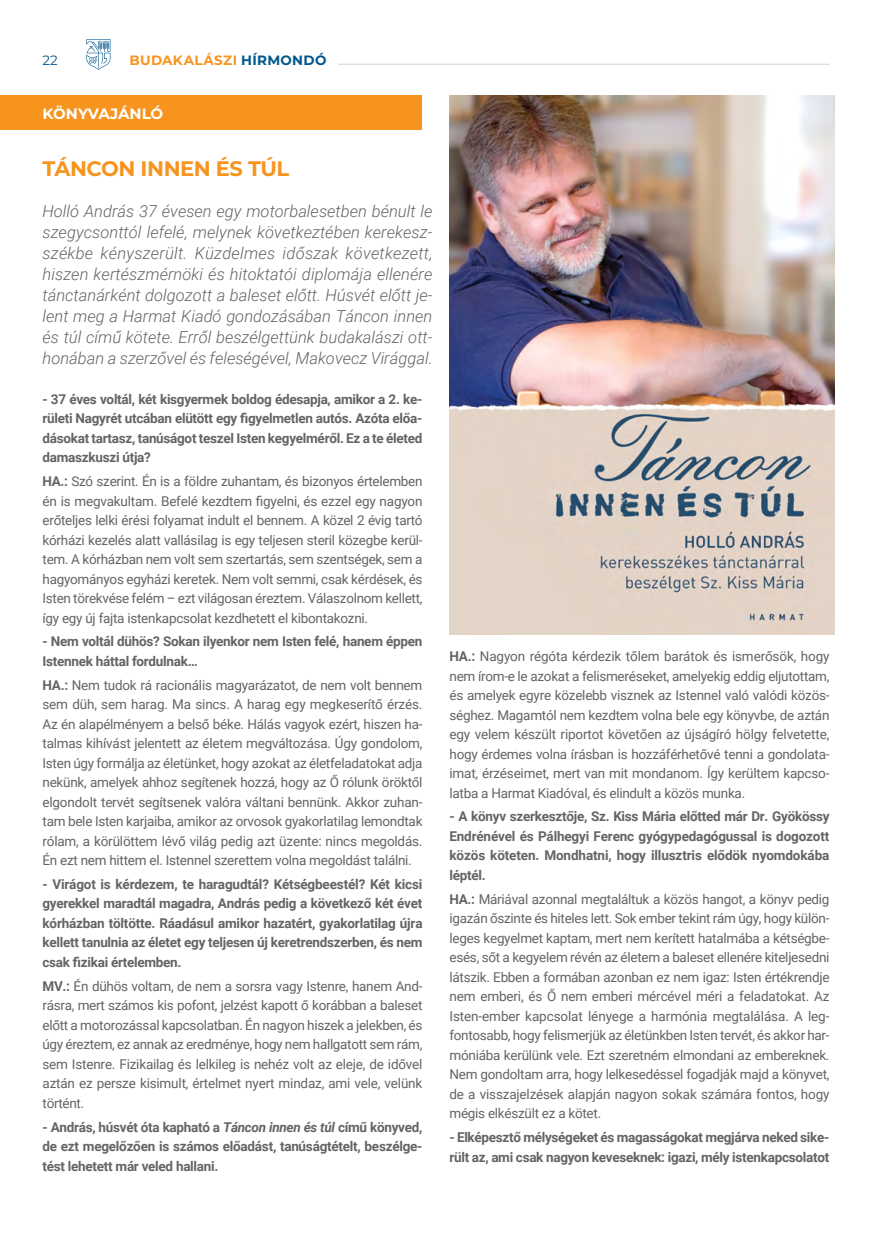
<style>
.page{position:relative;width:872px;height:1234px;background:#fff}
.page>*{position:absolute;margin:0;border:0;box-sizing:border-box;transform-origin:0 0}
.t1{font:700 21px "Montserrat";letter-spacing:-.02em;color:#f7941e}
.t2{font:italic 300 16.5px/21px "Roboto";color:#636466;text-align:justify}
.t3{font:700 15px "Montserrat";letter-spacing:-.005em;color:#fff}
.t4{font:13.5px/19.5px "Roboto";letter-spacing:-.02em;color:#636466;text-align:justify}
.t5{font:700 13.5px/19.5px "Roboto";letter-spacing:-.02em;color:#636466;text-align:justify}
.t6{font:700 13.5px "Montserrat";letter-spacing:.025em;color:#f7941e}
.t7{font:13.5px "Montserrat";color:#00568b}
.s1{color:#00568b}
.s2{font-weight:700}
.s3{font-style:italic}
</style>
<div class="page">
<hr style="left:338px;top:64px;width:491px;height:1px;background:#d1d3d4">
<svg style="left:86px;top:39px;width:25px;height:31px"></svg>
<img style="left:449px;top:96px;width:385px;height:538px">
<div style="left:0;top:96px;width:421px;height:34px;background:#f7941e"></div>
<p class="t7" style="left:43px;top:50px;width:17px">22</p>
<p class="t6" style="left:130px;top:50px;width:198px">BUDAKALÁSZI <span class="s1">HÍRMONDÓ</span></p>
<p class="t3" style="left:43px;top:103px;width:122px">KÖNYVAJÁNLÓ</p>
<h1 class="t1" style="left:43px;top:153px;width:248px">TÁNCON INNEN ÉS TÚL</h1>
<p class="t2" style="left:43px;top:199px;width:391px">Holló András 37 évesen egy motorbalesetben bénult le szegycsonttól lefelé, melynek következtében kerekes - székbe kényszerült. Küzdelmes időszak következett, hiszen kertészmérnöki és hitoktatói diplomája ellenére tánctanárként dolgozott a baleset előtt. Húsvét előtt je&shy;lent meg a Harmat Kiadó gondozásában Táncon innen és túl című kötete. Erről beszélgettünk budakalászi ott&shy;honában a szerzővel és feleségével, Makovecz Virággal.</p>
<p class="t5" style="left:43px;top:388px;width:381px">- 37 éves voltál, két kisgyermek boldog édesapja, amikor a 2. ke&shy;rületi Nagyrét utcában elütött egy figyelmetlen autós. Azóta előa&shy;dásokat tartasz, tanúságot teszel Isten kegyelméről. Ez a te életed damaszkuszi útja?</p>
<p class="t4" style="left:43px;top:471px;width:381px"><span class="s2">HA.:</span> Szó szerint. Én is a földre zuhantam, és bizonyos értelemben én is megvakultam. Befelé kezdtem figyelni, és ezzel egy nagyon erőteljes lelki érési folyamat indult el bennem. A közel 2 évig tartó kórházi kezelés alatt vallásilag is egy teljesen steril közegbe kerül&shy;tem. A kórházban nem volt sem szertartás, sem szentségek, sem a hagyományos egyházi keretek. Nem volt semmi, csak kérdések, és Isten törekvése felém – ezt világosan éreztem. Válaszolnom kellett, így egy új fajta istenkapcsolat kezdhetett el kibontakozni.</p>
<p class="t5" style="left:43px;top:631px;width:381px">- Nem voltál dühös? Sokan ilyenkor nem Isten felé, hanem éppen<br>Istennek háttal fordulnak…</p>
<p class="t4" style="left:43px;top:674px;width:381px"><span class="s2">HA.:</span> Nem tudok rá racionális magyarázatot, de nem volt bennem sem düh, sem harag. Ma sincs. A harag egy megkeserítő érzés.<br>Az én alapélményem a belső béke. Hálás vagyok ezért, hiszen ha&shy;talmas kihívást jelentett az életem megváltozása. Úgy gondolom, Isten úgy formálja az életünket, hogy azokat az életfeladatokat adja nekünk, amelyek ahhoz segítenek hozzá, hogy az Ő rólunk öröktől elgondolt tervét segítsenek valóra váltani bennünk. Akkor zuhan&shy;tam bele Isten karjaiba, amikor az orvosok gyakorlatilag lemondtak rólam, a körülöttem lévő világ pedig azt üzente: nincs megoldás.<br>Én ezt nem hittem el. Istennel szerettem volna megoldást találni.</p>
<p class="t5" style="left:43px;top:873px;width:381px">- Virágot is kérdezem, te haragudtál? Kétségbeestél? Két kicsi gyerekkel maradtál magadra, András pedig a következő két évet kórházban töltötte. Ráadásul amikor hazatért, gyakorlatilag újra kellett tanulnia az életet egy teljesen új keretrendszerben, és nem csak fizikai értelemben.</p>
<p class="t4" style="left:43px;top:975px;width:381px"><span class="s2">MV.:</span> Én dühös voltam, de nem a sorsra vagy Istenre, hanem And&shy;rásra, mert számos kis pofont, jelzést kapott ő korábban a baleset előtt a motorozással kapcsolatban. Én nagyon hiszek a jelekben, és úgy éreztem, ez annak az eredménye, hogy nem hallgatott sem rám, sem Istenre. Fizikailag és lelkileg is nehéz volt az eleje, de idővel aztán ez persze kisimult, értelmet nyert mindaz, ami vele, velünk történt.</p>
<p class="t5" style="left:43px;top:1116px;width:381px">- András, húsvét óta kapható a <span class="s3">Táncon innen és túl</span> című könyved, de ezt megelőzően is számos előadást, tanúságtételt, beszélge&shy;tést lehetett már veled hallani.</p>
<p class="t4" style="left:449px;top:646px;width:381px"><span class="s2">HA.:</span> Nagyon régóta kérdezik tőlem barátok és ismerősök, hogy nem írom-e le azokat a felismeréseket, amelyekig eddig eljutottam, és amelyek egyre közelebb visznek az Istennel való valódi közös&shy;séghez. Magamtól nem kezdtem volna bele egy könyvbe, de aztán egy velem készült riportot követően az újságíró hölgy felvetette, hogy érdemes volna írásban is hozzáférhetővé tenni a gondolata&shy;imat, érzéseimet, mert van mit mondanom. Így kerültem kapcso&shy;latba a Harmat Kiadóval, és elindult a közös munka.</p>
<p class="t5" style="left:449px;top:806px;width:381px">- A könyv szerkesztője, Sz. Kiss Mária előtted már Dr. Gyökössy Endrénével és Pálhegyi Ferenc gyógypedagógussal is dogozott közös köteten. Mondhatni, hogy illusztris elődök nyomdokába léptél.</p>
<p class="t4" style="left:449px;top:888px;width:381px"><span class="s2">HA.:</span> Máriával azonnal megtaláltuk a közös hangot, a könyv pedig igazán őszinte és hiteles lett. Sok ember tekint rám úgy, hogy külön&shy;leges kegyelmet kaptam, mert nem kerített hatalmába a kétségbe&shy;esés, sőt a kegyelem révén az életem a baleset ellenére kiteljesedni látszik. Ebben a formában azonban ez nem igaz: Isten értékrendje nem emberi, és Ő nem emberi mércével méri a feladatokat. Az Isten-ember kapcsolat lényege a harmónia megtalálása. A leg&shy;fontosabb, hogy felismerjük az életünkben Isten tervét, és akkor har&shy;móniába kerülünk vele. Ezt szeretném elmondani az embereknek.<br>Nem gondoltam arra, hogy lelkesedéssel fogadják majd a könyvet, de a visszajelzések alapján nagyon sokak számára fontos, hogy mégis elkészült ez a kötet.</p>
<p class="t5" style="left:449px;top:1126px;width:381px">- Elképesztő mélységeket és magasságokat megjárva neked sike&shy;rült az, ami csak nagyon keveseknek: igazi, mély istenkapcsolatot</p>
</div>
